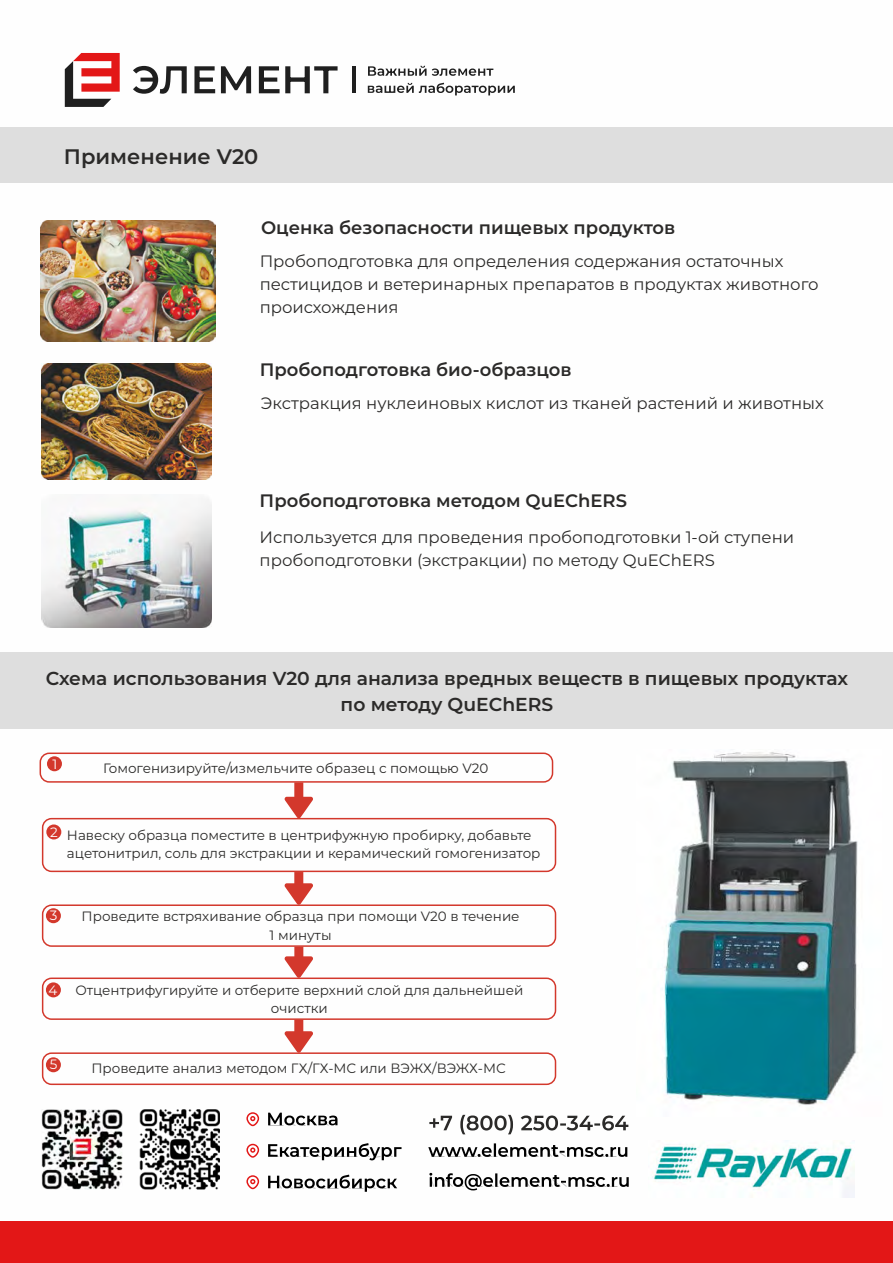
<style>
.page{position:relative;width:893px;height:1263px;background:#fff}
.page>*{position:absolute;margin:0;border:0;box-sizing:border-box;transform-origin:0 0}
.t1{font:600 21px "Montserrat";color:#2b2a29}
.t2{font:600 18.75px/25.8px "Montserrat";color:#2b2a29;text-align:center}
.t3{font:600 18px "Montserrat";color:#2b2a29}
.t4{font:16.5px/22.8px "Montserrat";color:#2b2a29}
.t5{font:13.5px/18.6px "Montserrat";color:#2b2a29;text-align:center}
.t6{font:13.5px "Montserrat";color:#fefefe}
</style>
<div class="page">
<div style="left:0;top:128px;width:893px;height:55px;background:#dedede"></div>
<div style="left:0;top:652px;width:893px;height:77px;background:#dedede"></div>
<svg style="left:246px;top:1112px;width:13px;height:14px"></svg>
<svg style="left:246px;top:1144px;width:13px;height:14px"></svg>
<svg style="left:246px;top:1175px;width:13px;height:14px"></svg>
<svg style="left:268px;top:1113px;width:69px;height:12px"></svg>
<svg style="left:268px;top:1143px;width:133px;height:17px"></svg>
<svg style="left:268px;top:1174px;width:129px;height:18px"></svg>
<svg style="left:429px;top:1173px;width:200px;height:17px"></svg>
<svg style="left:428px;top:1143px;width:199px;height:14px"></svg>
<img style="left:139px;top:1109px;width:81px;height:80px">
<img style="left:42px;top:1109px;width:80px;height:80px">
<svg style="left:133px;top:66px;width:54px;height:28px"></svg>
<svg style="left:194px;top:66px;width:21px;height:27px"></svg>
<svg style="left:221px;top:66px;width:30px;height:27px"></svg>
<svg style="left:259px;top:66px;width:79px;height:27px"></svg>
<svg style="left:65px;top:53px;width:55px;height:54px"></svg>
<svg style="left:368px;top:66px;width:125px;height:10px"></svg>
<svg style="left:368px;top:83px;width:147px;height:12px"></svg>
<hr style="left:353px;top:66px;width:3px;height:27px;background:#1f1f1f">
<img style="left:652px;top:1143px;width:203px;height:54px">
<div style="left:0;top:1220px;width:893px;height:43px;background:#e31717"></div>
<svg style="left:429px;top:1115px;width:199px;height:19px"></svg>
<img style="left:40px;top:221px;width:176px;height:120px">
<img style="left:42px;top:363px;width:169px;height:117px">
<img style="left:664px;top:752px;width:194px;height:353px">
<img style="left:42px;top:499px;width:169px;height:129px">
<div style="left:40px;top:752px;width:513px;height:31px;border:2px solid #d3382c;border-radius:9px"></div>
<div style="left:47px;top:756px;width:15px;height:15px;background:#d3382c;border-radius:50%"></div>
<div style="left:42px;top:818px;width:514px;height:54px;border:2px solid #d3382c;border-radius:9px"></div>
<div style="left:46px;top:824px;width:15px;height:15px;background:#d3382c;border-radius:50%"></div>
<div style="left:42px;top:904px;width:514px;height:43px;border:2px solid #d3382c;border-radius:9px"></div>
<div style="left:46px;top:908px;width:15px;height:15px;background:#d3382c;border-radius:50%"></div>
<div style="left:42px;top:977px;width:514px;height:43px;border:2px solid #d3382c;border-radius:9px"></div>
<div style="left:46px;top:982px;width:15px;height:15px;background:#d3382c;border-radius:50%"></div>
<div style="left:294px;top:782px;width:9px;height:16px;background:#d3382c"></div>
<svg style="left:284px;top:797px;width:30px;height:21px"></svg>
<div style="left:294px;top:872px;width:9px;height:15px;background:#d3382c"></div>
<svg style="left:284px;top:883px;width:30px;height:22px"></svg>
<div style="left:294px;top:946px;width:9px;height:16px;background:#d3382c"></div>
<svg style="left:284px;top:956px;width:30px;height:22px"></svg>
<div style="left:294px;top:1019px;width:9px;height:16px;background:#d3382c"></div>
<svg style="left:284px;top:1031px;width:29px;height:21px"></svg>
<div style="left:42px;top:1052px;width:514px;height:33px;border:2px solid #d3382c;border-radius:9px"></div>
<div style="left:46px;top:1057px;width:15px;height:15px;background:#d3382c;border-radius:50%"></div>
<h1 class="t1" style="left:64px;top:143px;width:196px">Применение V20</h1>
<h3 class="t3" style="left:261px;top:216px;width:416px">Оценка безопасности пищевых продуктов</h3>
<p class="t4" style="left:260px;top:250px;width:560px">Пробоподготовка для определения содержания остаточных пестицидов и ветеринарных препаратов в продуктах животного происхождения</p>
<h3 class="t3" style="left:260px;top:359px;width:314px">Пробоподготовка био-образцов</h3>
<p class="t4" style="left:261px;top:392px;width:564px">Экстракция нуклеиновых кислот из тканей растений и животных</p>
<h3 class="t3" style="left:260px;top:490px;width:369px">Пробоподготовка методом QuEChERS</h3>
<p class="t4" style="left:260px;top:525px;width:536px">Используется для проведения пробоподготовки 1-ой ступени пробоподготовки (экстракции) по методу QuEChERS</p>
<h2 class="t2" style="left:46px;top:665px;width:804px">Схема использования V20 для анализа вредных веществ в пищевых продуктах по методу QuEChERS</h2>
<p class="t6" style="left:52px;top:756px;width:6px">1</p>
<p class="t5" style="left:103px;top:758px;width:387px">Гомогенизируйте/измельчите образец с помощью V20</p>
<p class="t6" style="left:50px;top:824px;width:9px">2</p>
<p class="t5" style="left:67px;top:825px;width:475px;text-align:left">Навеску образца поместите в центрифужную пробирку, добавьте ацетонитрил, соль для экстракции и керамический гомогенизатор</p>
<p class="t6" style="left:50px;top:907px;width:9px">3</p>
<p class="t5" style="left:82px;top:907px;width:439px">Проведите встряхивание образца при помощи V20 в течение<br>1 минуты</p>
<p class="t6" style="left:48px;top:981px;width:10px">4</p>
<p class="t5" style="left:75px;top:980px;width:449px">Отцентрифугируйте и отберите верхний слой для дальнейшей очистки</p>
<p class="t6" style="left:50px;top:1056px;width:9px">5</p>
<p class="t5" style="left:91px;top:1059px;width:416px">Проведите анализ методом ГХ/ГХ-МС или ВЭЖХ/ВЭЖХ-МС</p>
</div>
